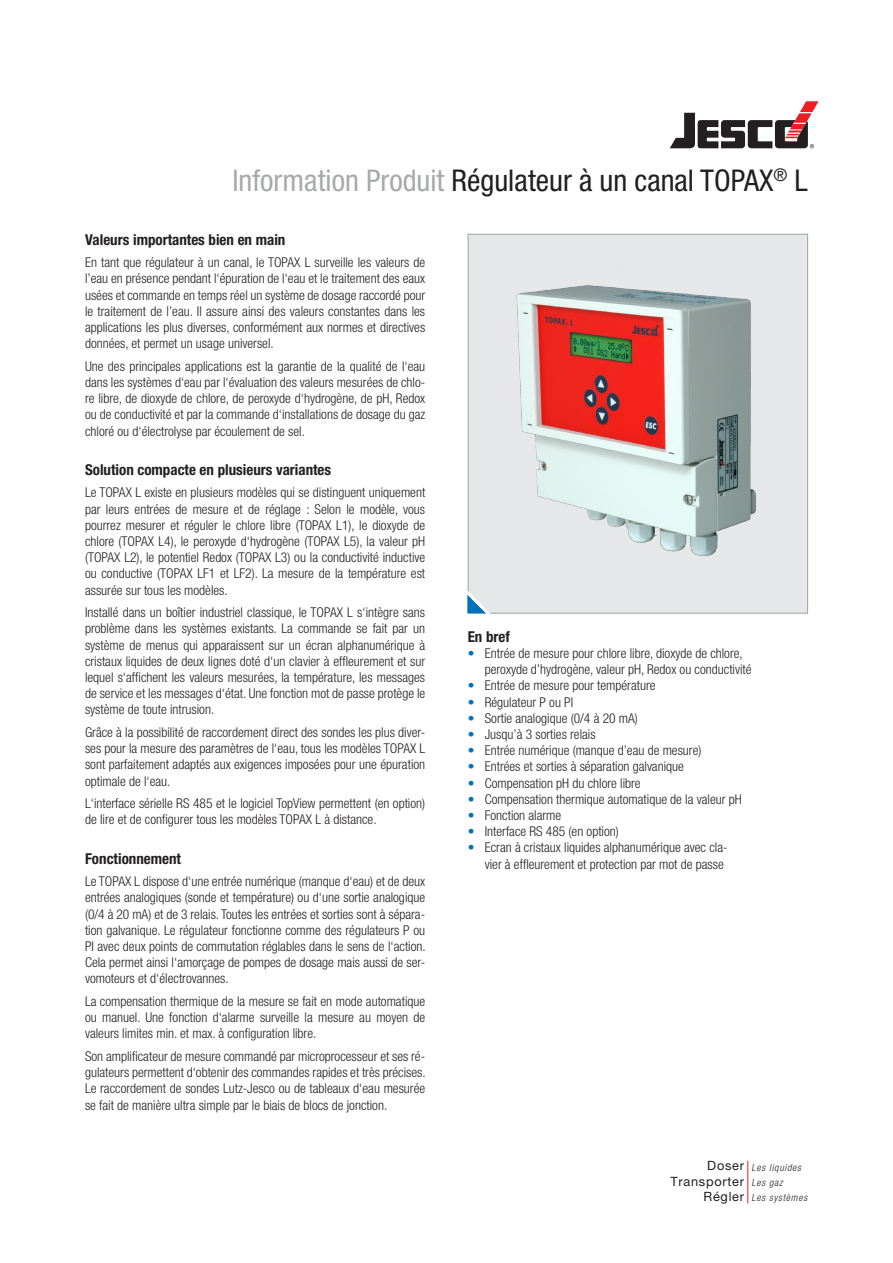
<style>
.page{position:relative;width:893px;height:1263px;background:#fff}
.page>*{position:absolute;margin:0;border:0;box-sizing:border-box;transform-origin:0 0}
.pi-produktname{font:condensed 30px "Helvetica Neue LT Pro";color:#231f20}
.pi-fliesstext-kapite{font:700 condensed 15px "Helvetica Neue LT Pro";color:#231f20}
.pi-fliesstext{font:300 condensed 13.5px/16.2px "Helvetica Neue LT Pro";color:#231f20;text-align:justify}
.t1{font:12.75px/15.3px "Helvetica Neue LT Pro";letter-spacing:.055em;color:#231f20;text-align:right}
.t2{font:italic 300 condensed 9.9px/15.3px "Helvetica Neue LT Pro";letter-spacing:.075em;color:#231f20}
.s1{color:#a8a9ad}
.s2{color:#0072bc}
</style>
<div class="page">
<div style="left:468px;top:234px;width:340px;height:380px;background:#e6e7e9;border:1px solid #a8a9ad"></div>
<svg style="left:467px;top:587px;width:27px;height:27px"></svg>
<svg style="left:670px;top:101px;width:149px;height:47px"></svg>
<hr style="left:747px;top:1161px;width:1px;height:42px;background:#ee1d23">
<img style="left:516px;top:271px;width:240px;height:285px">
<p class="pi-produktname" style="left:233px;top:163px;width:577px"><span class="s1">Information Produit</span> Régulateur à un canal TOPAX<sup>®</sup> L</p>
<p class="pi-fliesstext-kapite" style="left:85px;top:231px;width:202px">Valeurs importantes bien en main</p>
<p class="pi-fliesstext" style="left:85px;top:254px;width:342px">En tant que régulateur à un canal, le TOPAX L surveille les valeurs de l’eau en présence pendant l‘épuration de l‘eau et le traitement des eaux usées et commande en temps réel un système de dosage raccordé pour le traitement de l’eau. Il assure ainsi des valeurs constantes dans les applications les plus diverses, conformément aux normes et directives données, et permet un usage universel.</p>
<p class="pi-fliesstext" style="left:85px;top:358px;width:342px">Une des principales applications est la garantie de la qualité de l‘eau dans les systèmes d‘eau par l‘évaluation des valeurs mesurées de chlo&shy;re libre, de dioxyde de chlore, de peroxyde d‘hydrogène, de pH, Redox ou de conductivité et par la commande d‘installations de dosage du gaz chloré ou d‘électrolyse par écoulement de sel.</p>
<p class="pi-fliesstext-kapite" style="left:85px;top:461px;width:248px">Solution compacte en plusieurs variantes</p>
<p class="pi-fliesstext" style="left:85px;top:484px;width:342px">Le TOPAX L existe en plusieurs modèles qui se distinguent uniquement par leurs entrées de mesure et de réglage : Selon le modèle, vous pourrez mesurer et réguler le chlore libre (TOPAX L1), le dioxyde de chlore (TOPAX L4), le peroxyde d‘hydrogène (TOPAX L5), la valeur pH (TOPAX L2), le potentiel Redox (TOPAX L3) ou la conductivité inductive ou conductive (TOPAX LF1 et LF2). La mesure de la température est assurée sur tous les modèles.</p>
<p class="pi-fliesstext" style="left:85px;top:604px;width:342px">Installé dans un boîtier industriel classique, le TOPAX L s‘intègre sans problème dans les systèmes existants. La commande se fait par un système de menus qui apparaissent sur un écran alphanumérique à cristaux liquides de deux lignes doté d‘un clavier à effleurement et sur lequel s‘affichent les valeurs mesurées, la température, les messages de service et les messages d‘état. Une fonction mot de passe protège le système de toute intrusion.</p>
<p class="pi-fliesstext" style="left:85px;top:724px;width:342px">Grâce à la possibilité de raccordement direct des sondes les plus diver&shy;ses pour la mesure des paramètres de l‘eau, tous les modèles TOPAX L sont parfaitement adaptés aux exigences imposées pour une épuration optimale de l‘eau.</p>
<p class="pi-fliesstext" style="left:85px;top:795px;width:342px">L‘interface sérielle RS 485 et le logiciel TopView permettent (en option) de lire et de configurer tous les modèles TOPAX L à distance.</p>
<p class="pi-fliesstext-kapite" style="left:85px;top:850px;width:98px">Fonctionnement</p>
<p class="pi-fliesstext" style="left:85px;top:873px;width:342px">Le TOPAX L dispose d‘une entrée numérique (manque d‘eau) et de deux entrées analogiques (sonde et température) ou d‘une sortie analogique (0/4 à 20 mA) et de 3 relais. Toutes les entrées et sorties sont à sépara&shy;tion galvanique. Le régulateur fonctionne comme des régulateurs P ou PI avec deux points de commutation réglables dans le sens de l‘action.<br>Cela permet ainsi l‘amorçage de pompes de dosage mais aussi de ser&shy;vomoteurs et d‘électrovannes.</p>
<p class="pi-fliesstext" style="left:85px;top:993px;width:342px">La compensation thermique de la mesure se fait en mode automatique ou manuel. Une fonction d‘alarme surveille la mesure au moyen de valeurs limites min. et max. à configuration libre.</p>
<p class="pi-fliesstext" style="left:85px;top:1048px;width:342px">Son amplificateur de mesure commandé par microprocesseur et ses ré&shy;gulateurs permettent d‘obtenir des commandes rapides et très précises.<br>Le raccordement de sondes Lutz-Jesco ou de tableaux d‘eau mesurée se fait de manière ultra simple par le biais de blocs de jonction.</p>
<p class="pi-fliesstext-kapite" style="left:468px;top:628px;width:44px">En bref</p>
<p class="pi-fliesstext" style="left:485px;top:645px;width:268px;text-indent:-17px"><span class="s2">•</span> Entrée de mesure pour chlore libre, dioxyde de chlore, peroxyde d’hydrogène, valeur pH, Redox ou conductivité</p>
<p class="pi-fliesstext" style="left:468px;top:677px;width:189px"><span class="s2">•</span> Entrée de mesure pour température</p>
<p class="pi-fliesstext" style="left:468px;top:694px;width:107px"><span class="s2">•</span> Régulateur P ou PI</p>
<p class="pi-fliesstext" style="left:468px;top:710px;width:172px"><span class="s2">•</span> Sortie analogique (0/4 à 20 mA)</p>
<p class="pi-fliesstext" style="left:468px;top:726px;width:129px"><span class="s2">•</span> Jusqu’à 3 sorties relais</p>
<p class="pi-fliesstext" style="left:468px;top:742px;width:235px"><span class="s2">•</span> Entrée numérique (manque d’eau de mesure)</p>
<p class="pi-fliesstext" style="left:468px;top:758px;width:218px"><span class="s2">•</span> Entrées et sorties à séparation galvanique</p>
<p class="pi-fliesstext" style="left:468px;top:775px;width:174px"><span class="s2">•</span> Compensation pH du chlore libre</p>
<p class="pi-fliesstext" style="left:468px;top:791px;width:275px"><span class="s2">•</span> Compensation thermique automatique de la valeur pH</p>
<p class="pi-fliesstext" style="left:468px;top:807px;width:95px"><span class="s2">•</span> Fonction alarme</p>
<p class="pi-fliesstext" style="left:468px;top:823px;width:153px"><span class="s2">•</span> Interface RS 485 (en option)</p>
<p class="pi-fliesstext" style="left:468px;top:839px;width:261px;text-align:right"><span class="s2">•</span> Ecran à cristaux liquides alphanumérique avec cla&shy;vier à effleurement et protection par mot de passe</p>
<p class="t1" style="left:670px;top:1158px;width:75px">Doser<br>Transporter<br>Régler</p>
<p class="t2" style="left:751px;top:1159px;width:57px">Les liquides<br>Les gaz<br>Les systèmes</p>
</div>
